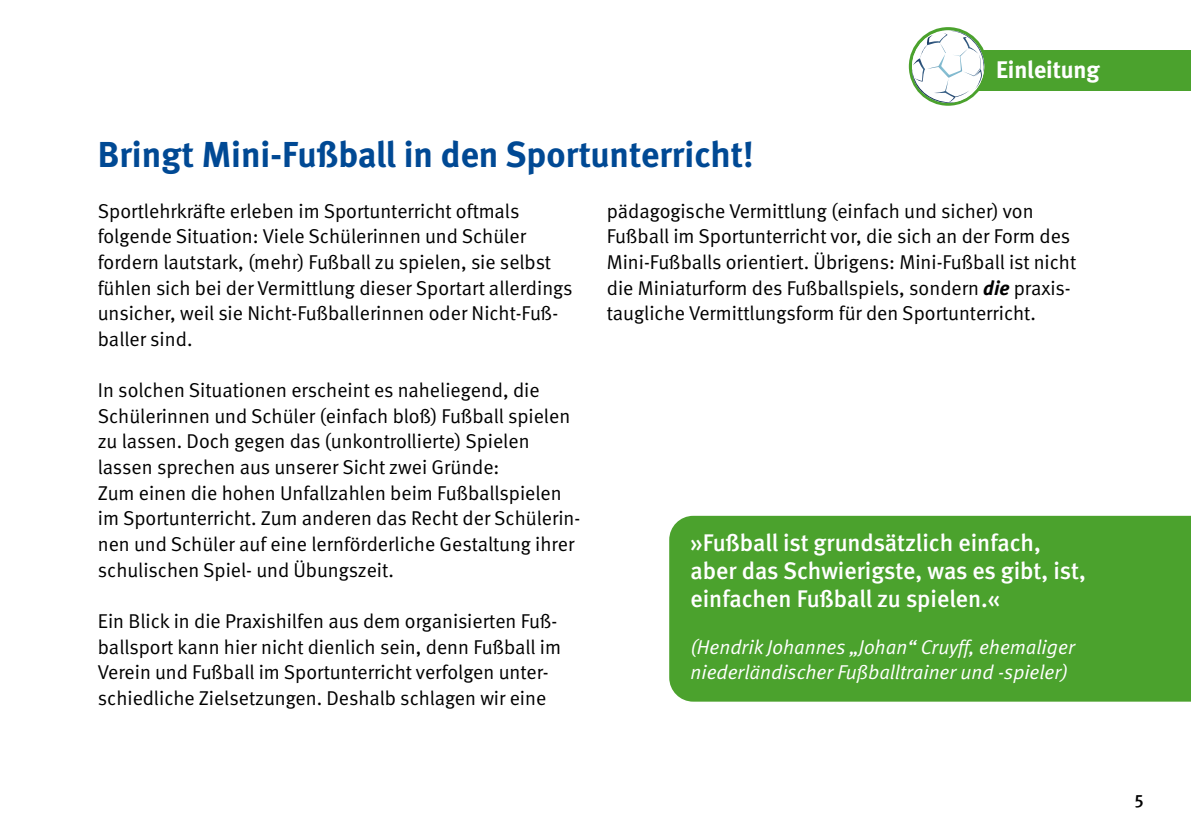
<style>
.page{position:relative;width:1191px;height:840px;background:#fff}
.page>*{position:absolute;margin:0;border:0;box-sizing:border-box;transform-origin:0 0}
.Fußball_Broschüre_D_-_Überschrift_blau_2{font:700 36px "DGUV Meta";color:#004994}
._02_Fließtext_Anleser{font:500 24px/28px "DGUV Meta";color:#fff}
.Fußball_Broschüre_Kolumnentitel_re{font:700 24px "DGUV Meta";color:#fff}
._02_Fließtext_Fließtext{font:20px/25.6px "DGUV Meta";color:#000}
._02_Fließtext_Fließtext-2{font:italic 20px/25.6px "DGUV Meta";color:#fff}
.t1{font:500 18px "DGUV Meta";color:#000}
.s1{font-weight:700;font-style:italic}
</style>
<div class="page">
<div style="left:669px;top:515px;width:522px;height:186px;background:#4ba22d"></div>
<div style="left:955px;top:50px;width:236px;height:40px;background:#4ba22d"></div>
<div style="left:909px;top:27px;width:78px;height:79px;border:3px solid #4ba22d;border-radius:50%"></div>
<svg style="left:912px;top:30px;width:73px;height:76px"></svg>
<p class="Fußball_Broschüre_Kolumnentitel_re" style="left:996px;top:55px;width:105px">Einleitung</p>
<h1 class="Fußball_Broschüre_D_-_Überschrift_blau_2" style="left:98px;top:132px;width:657px">Bringt Mini-Fußball in den Sportunterricht!</h1>
<p class="_02_Fließtext_Fließtext" style="left:98px;top:198px;width:476px">Sportlehrkräfte erleben im Sportunterricht oftmals folgende Situation: Viele Schülerinnen und Schüler fordern lautstark, (mehr) Fußball zu spielen, sie selbst fühlen sich bei der Vermittlung dieser Sportart allerdings unsicher, weil sie Nicht-Fußballerinnen oder Nicht-Fuß&shy;baller sind.</p>
<p class="_02_Fließtext_Fließtext" style="left:98px;top:378px;width:484px">In solchen Situationen erscheint es naheliegend, die Schülerinnen und Schüler (einfach bloß) Fußball spielen zu lassen. Doch gegen das (unkontrollierte) Spielen lassen sprechen aus unserer Sicht zwei Gründe:<br>Zum einen die hohen Unfallzahlen beim Fußballspielen im Sportunterricht. Zum anderen das Recht der Schülerin&shy;nen und Schüler auf eine lernförderliche Gestaltung ihrer schulischen Spiel- und Übungszeit.</p>
<p class="_02_Fließtext_Fließtext" style="left:98px;top:608px;width:465px">Ein Blick in die Praxishilfen aus dem organisierten Fuß&shy;ballsport kann hier nicht dienlich sein, denn Fußball im Verein und Fußball im Sportunterricht verfolgen unter&shy;schiedliche Zielsetzungen. Deshalb schlagen wir eine</p>
<p class="_02_Fließtext_Fließtext" style="left:607px;top:198px;width:471px">pädagogische Vermittlung (einfach und sicher) von Fußball im Sportunterricht vor, die sich an der Form des Mini-Fußballs orientiert. Übrigens: Mini-Fußball ist nicht die Miniaturform des Fußballspiels, sondern <span class="s1">die</span> praxis&shy;taugliche Vermittlungsform für den Sportunterricht.</p>
<p class="_02_Fließtext_Anleser" style="left:690px;top:529px;width:397px">»Fußball ist grundsätzlich einfach, aber das Schwierigste, was es gibt, ist, einfachen Fußball zu spielen.«</p>
<p class="_02_Fließtext_Fließtext-2" style="left:690px;top:634px;width:386px">(Hendrik Johannes „Johan“ Cruyff, ehemaliger niederländischer Fußballtrainer und -spieler)</p>
<p class="t1" style="left:1134px;top:790px;width:10px">5</p>
</div>
